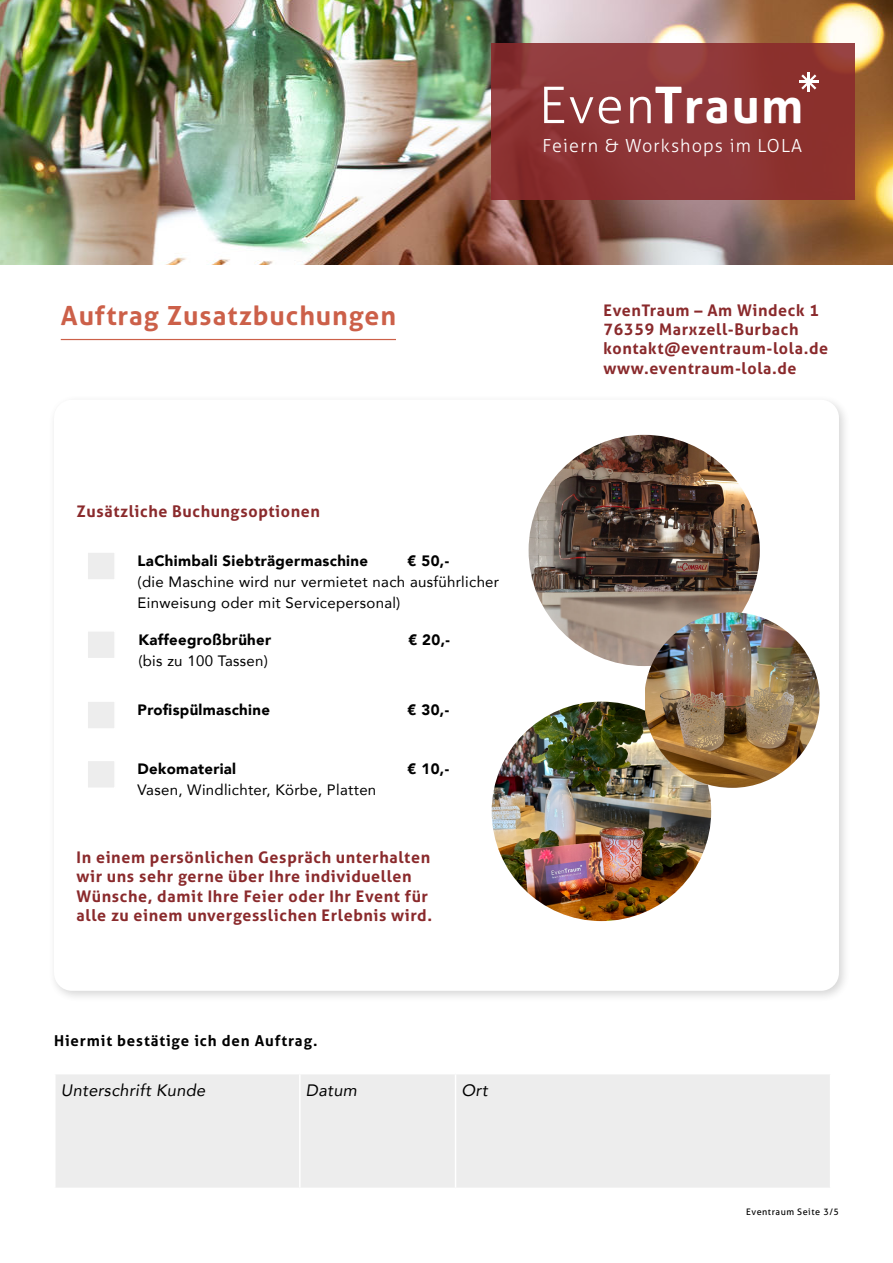
<style>
.page{position:relative;width:893px;height:1263px;background:#fff}
.page>*{position:absolute;margin:0;border:0;box-sizing:border-box;transform-origin:0 0}
.t1{font:300 50.55px "Aller";color:#fff}
.t2{font:700 26.4px "Aller";letter-spacing:.04em;color:#cc6049}
.t3{font:300 18px "Aller";letter-spacing:.06em;color:#fff}
.t4{font:italic 16.5px "Avenir";letter-spacing:.02em;color:#000}
.t5{font:700 16.05px/19.2px "Aller";letter-spacing:.04em;color:#8a2a2c}
.t6{font:15px/21px "Avenir";letter-spacing:.02em;color:#000}
.t7{font:900 15px "Avenir";letter-spacing:.02em;color:#000}
.t8{font:700 15px "Aller";letter-spacing:.06em;color:#000}
.t9{font:9px "Aller";letter-spacing:.06em;color:#000}
.s1{font-weight:700}
.s2{font-weight:700;font-size:48.15px}
</style>
<div class="page">
<img style="left:0;top:0;width:893px;height:264px">
<div style="left:492px;top:43px;width:363px;height:157px;background:linear-gradient(to bottom,#913a39,#8a3030)"></div>
<svg style="left:799px;top:72px;width:19px;height:19px"></svg>
<hr style="left:61px;top:339px;width:335px;height:1px;background:#cc6049">
<div style="left:56px;top:1074px;width:774px;height:114px;background:#ededed"></div>
<hr style="left:299px;top:1074px;width:2px;height:114px;background:#fff">
<hr style="left:455px;top:1074px;width:1px;height:114px;background:#fff">
<div style="left:48px;top:393px;width:803px;height:610px;background:#000;opacity:.24"></div>
<div style="left:54px;top:400px;width:785px;height:591px;background:#fff;border-radius:18px"></div>
<div style="left:86px;top:551px;width:30px;height:30px;background:#ededed;border:2px solid #fff"></div>
<div style="left:86px;top:700px;width:30px;height:30px;background:#ededed;border:2px solid #fff"></div>
<div style="left:86px;top:760px;width:30px;height:29px;background:#ededed;border:2px solid #fff"></div>
<div style="left:86px;top:630px;width:30px;height:29px;background:#ededed;border:2px solid #fff"></div>
<img style="left:529px;top:435px;width:231px;height:231px;border-radius:116px">
<img style="left:492px;top:702px;width:219px;height:219px;border-radius:110px">
<img style="left:645px;top:612px;width:174px;height:176px">
<h1 class="t1" style="left:539px;top:73px;width:266px">Even<span class="s1">T</span><span class="s2">raum</span></h1>
<p class="t3" style="left:543px;top:134px;width:261px">Feiern &amp; Workshops im LOLA</p>
<h2 class="t2" style="left:61px;top:299px;width:337px">Auftrag Zusatzbuchungen</h2>
<p class="t5" style="left:77px;top:502px;width:245px">Zusätzliche Buchungsoptionen</p>
<p class="t7" style="left:138px;top:548px;width:232px">LaChimbali Siebträgermaschine</p>
<p class="t7" style="left:408px;top:548px;width:43px">€ 50,-</p>
<p class="t6" style="left:138px;top:571px;width:363px">(die Maschine wird nur vermietet nach ausführlicher<br>Einweisung oder mit Servicepersonal)</p>
<p class="t7" style="left:138px;top:627px;width:134px">Kaffeegroßbrüher</p>
<p class="t7" style="left:408px;top:627px;width:43px">€ 20,-</p>
<p class="t6" style="left:138px;top:650px;width:131px">(bis zu 100 Tassen)</p>
<p class="t7" style="left:138px;top:697px;width:134px">Profispülmaschine</p>
<p class="t7" style="left:408px;top:697px;width:43px">€ 30,-</p>
<p class="t7" style="left:138px;top:756px;width:100px">Dekomaterial</p>
<p class="t7" style="left:408px;top:756px;width:43px">€ 10,-</p>
<p class="t6" style="left:138px;top:779px;width:240px">Vasen, Windlichter, Körbe, Platten</p>
<p class="t5" style="left:77px;top:847px;width:357px">In einem persönlichen Gespräch unterhalten wir uns sehr gerne über Ihre individuellen Wünsche, damit Ihre Feier oder Ihr Event für alle zu einem unvergesslichen Erlebnis wird.</p>
<p class="t8" style="left:54px;top:1031px;width:265px">Hiermit bestätige ich den Auftrag.</p>
<p class="t4" style="left:61px;top:1080px;width:146px">Unterschrift Kunde</p>
<p class="t4" style="left:306px;top:1080px;width:53px">Datum</p>
<p class="t4" style="left:462px;top:1080px;width:28px">Ort</p>
<p class="t5" style="left:604px;top:300px;width:226px">EvenTraum – Am Windeck 1<br>76359 Marxzell-Burbach kontakt@eventraum-lola.de www.eventraum-lola.de</p>
<p class="t9" style="left:746px;top:1206px;width:94px">Eventraum Seite 3/5</p>
</div>
